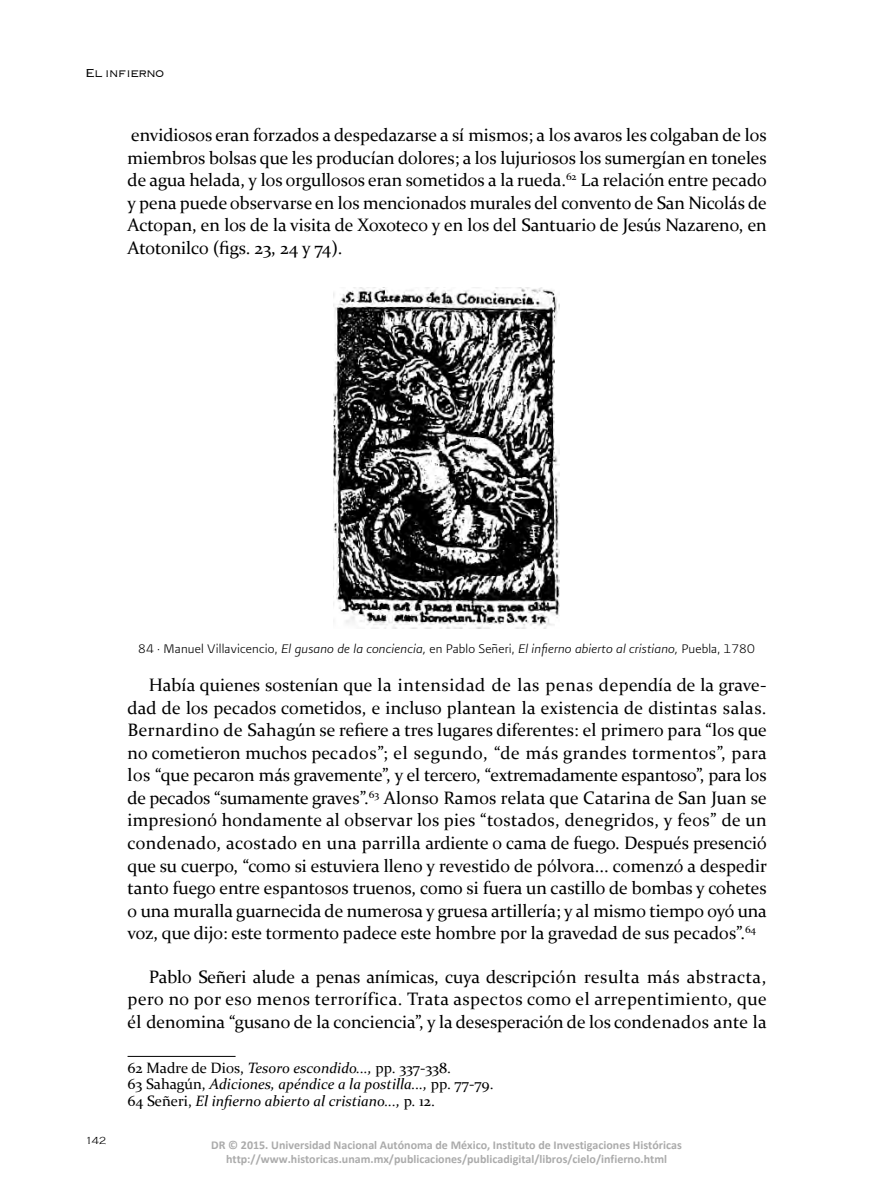
<style>
.page{position:relative;width:893px;height:1191px;background:#fff}
.page>*{position:absolute;margin:0;border:0;box-sizing:border-box;transform-origin:0 0}
.t1{font:18px/22.5px "Constantia";letter-spacing:-.005em;color:#000;text-align:justify}
.t2{font:italic 15px/16.5px "Constantia";color:#000}
.t3{font:italic 15px "Presidencia Fina";letter-spacing:.01em;color:#000}
.t4{font:300 15px "Copperplate";letter-spacing:-.07em;color:#000}
.t5{font:700 12px/14.4px "Calibri";color:#ababab;text-align:center}
.t6{font:300 10.5px "Copperplate Gothic";color:#000}
.s1{font-style:normal}
</style>
<div class="page">
<hr style="left:128px;top:1056px;width:108px;height:1px;background:#000">
<img style="left:333px;top:287px;width:227px;height:341px">
<p class="t4" style="left:85px;top:64px;width:81px">El infierno</p>
<p class="t1" style="left:128px;top:123px;width:641px">envidiosos eran forzados a despedazarse a sí mismos; a los avaros les colgaban de los miembros bolsas que les producían dolores; a los lujuriosos los sumergían en toneles de agua helada, y los orgullosos eran sometidos a la rueda.<sup>62</sup> La relación entre pecado y pena puede observarse en los mencionados murales del convento de San Nicolás de Actopan, en los de la visita de Xoxoteco y en los del Santuario de Jesús Nazareno, en Atotonilco (figs. 23, 24 y 74).</p>
<p class="t3" style="left:138px;top:640px;width:618px"><span class="s1">84 · Manuel Villavicencio,</span> El gusano de la conciencia, <span class="s1">en Pablo Señeri,</span> El infierno abierto al cristiano, <span class="s1">Puebla, 1780</span></p>
<p class="t6" style="left:85px;top:1135px;width:23px">142</p>
<p class="t1" style="left:128px;top:673px;width:641px;text-indent:21px">Había quienes sostenían que la intensidad de las penas dependía de la grave&shy;dad de los pecados cometidos, e incluso plantean la existencia de distintas salas.<br>Bernardino de Sahagún se refiere a tres lugares diferentes: el primero para “los que no cometieron muchos pecados”; el segundo, “de más grandes tormentos”, para los “que pecaron más gravemente”, y el tercero, “extremadamente espantoso”, para los de pecados “sumamente graves”.<sup>63</sup> Alonso Ramos relata que Catarina de San Juan se impresionó hondamente al observar los pies “tostados, denegridos, y feos” de un condenado, acostado en una parrilla ardiente o cama de fuego. Después presenció que su cuerpo, “como si estuviera lleno y revestido de pólvora... comenzó a despedir tanto fuego entre espantosos truenos, como si fuera un castillo de bombas y cohetes o una muralla guarnecida de numerosa y gruesa artillería; y al mismo tiempo oyó una voz, que dijo: este tormento padece este hombre por la gravedad de sus pecados”.<sup>64</sup></p>
<p class="t1" style="left:128px;top:964px;width:641px;text-indent:21px">Pablo Señeri alude a penas anímicas, cuya descripción resulta más abstracta, pero no por eso menos terrorífica. Trata aspectos como el arrepentimiento, que él denomina “gusano de la conciencia”, y la desesperación de los condenados ante la</p>
<p class="t2" style="left:128px;top:1058px;width:368px"><span class="s1">62 Madre de Dios,</span> Tesoro escondido..., <span class="s1">pp. 337-338.<br>63 Sahagún,</span> Adiciones, apéndice a la postilla..., <span class="s1">pp. 77-79.<br>64 Señeri,</span> El infierno abierto al cristiano..., <span class="s1">p. 12.</span></p>
<p class="t5" style="left:211px;top:1137px;width:472px">DR © 2015. Universidad Nacional Autónoma de México, Instituto de Investigaciones Históricas http://www.historicas.unam.mx/publicaciones/publicadigital/libros/cielo/infierno.html</p>
</div>
